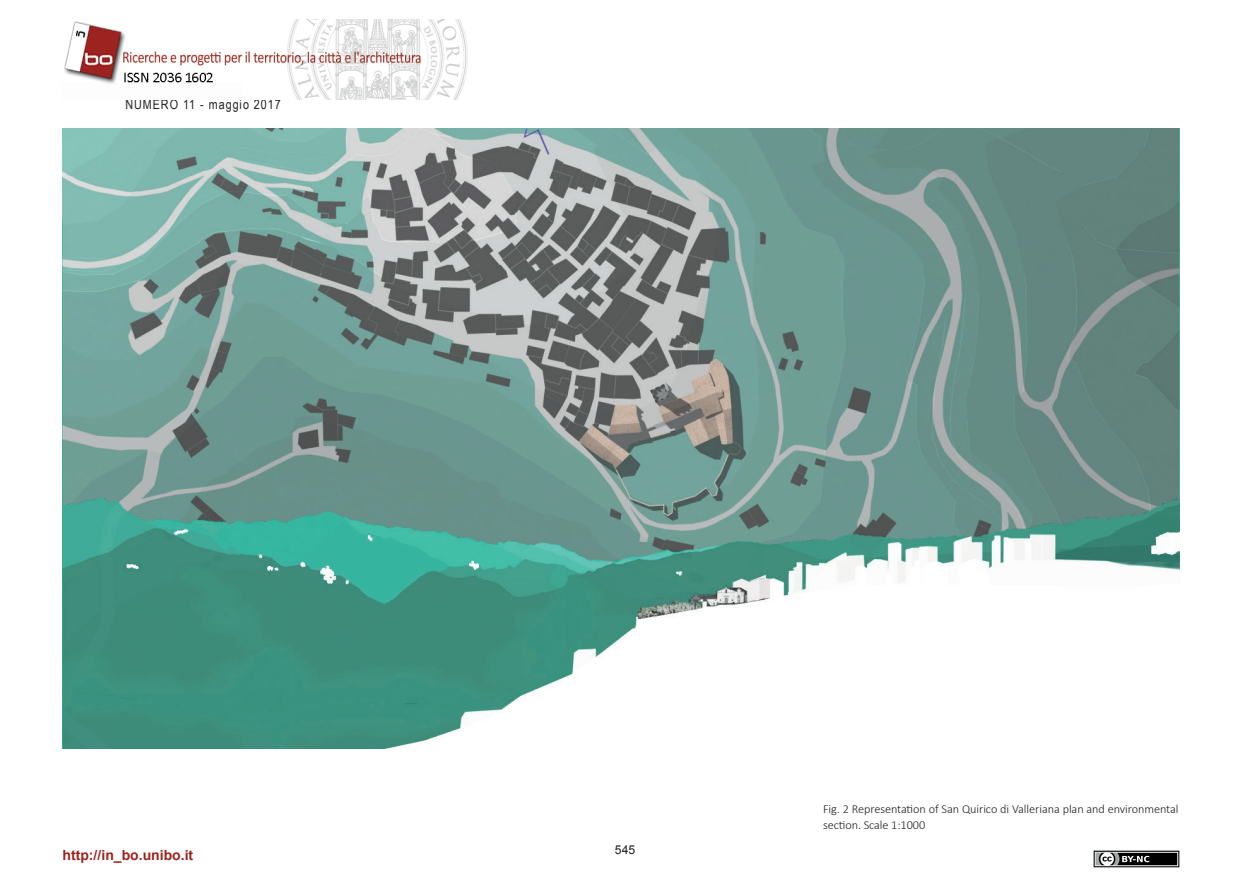
<style>
.page{position:relative;width:1241px;height:893px;background:#fff}
.page>*{position:absolute;margin:0;border:0;box-sizing:border-box;transform-origin:0 0}
.t1{font:700 14px "Arial";color:#9c231f}
.t2{font:13.12px "Arial Narrow";letter-spacing:.075em;color:#231f20}
.t3{font:300 12.25px/15.8px "Calibri";letter-spacing:-.005em;color:#231f20}
.t4{font:12.25px "Arial";color:#231f20}
</style>
<div class="page">
<img style="left:64px;top:19px;width:404px;height:80px">
<img style="left:1093px;top:850px;width:86px;height:17px">
<img style="left:63px;top:128px;width:1116px;height:620px">
<p class="t2" style="left:125px;top:95px;width:157px">NUMERO 11 - maggio 2017</p>
<p class="t1" style="left:63px;top:845px;width:132px">http://in_bo.unibo.it</p>
<p class="t4" style="left:615px;top:842px;width:22px">545</p>
<p class="t3" style="left:822px;top:801px;width:357px">Fig. 2 Representation of San Quirico di Valleriana plan and environmental section. Scale 1:1000</p>
</div>
